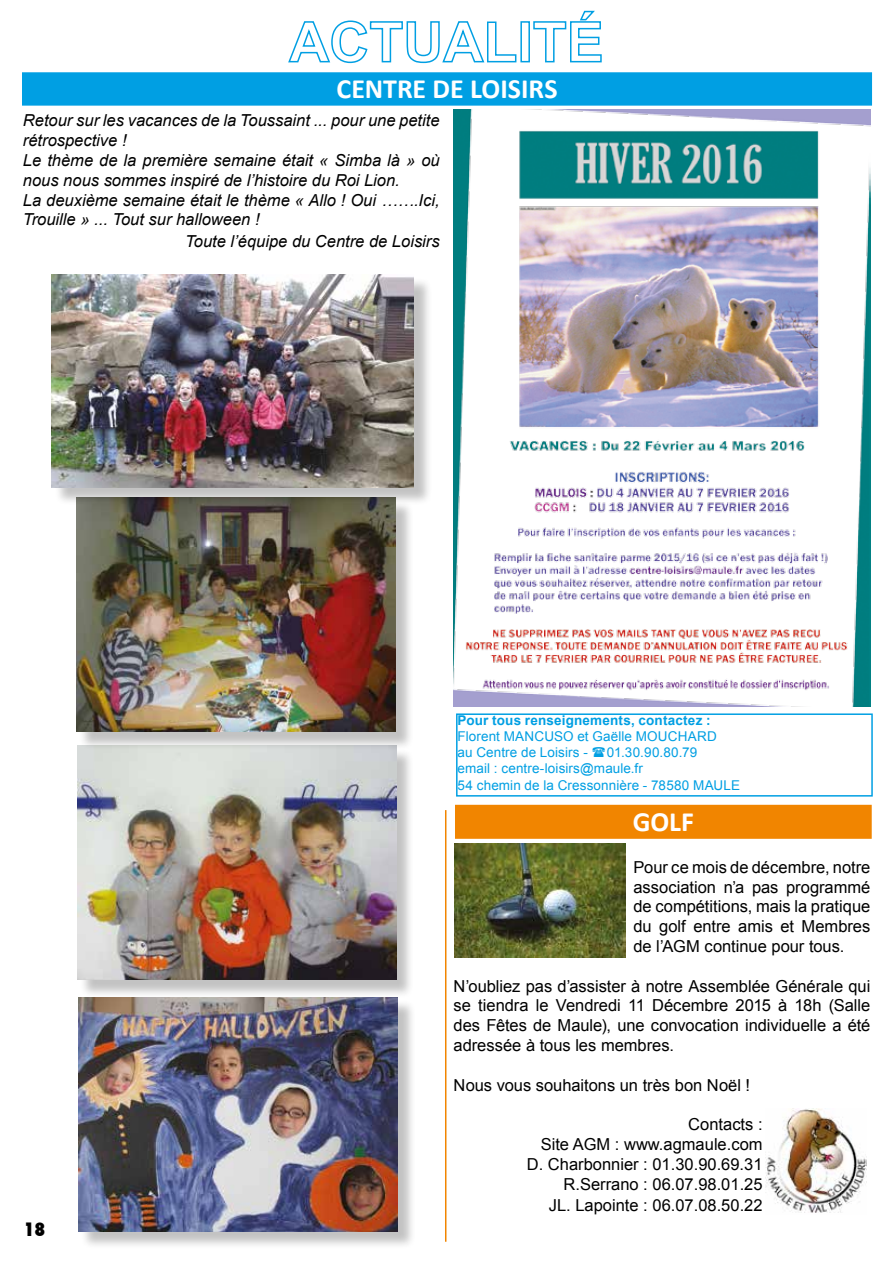
<style>
.page{position:relative;width:893px;height:1263px;background:#fff}
.page>*{position:absolute;margin:0;border:0;box-sizing:border-box;transform-origin:0 0}
.t1{font:700 27.9px "Calibri";color:#fff}
.t2{font:800 condensed 18px "Futura";color:#000}
.t3{font:16.5px/19.8px "Arial";color:#000;text-align:justify}
.t4{font:italic 16.5px/19.8px "Arial";color:#000}
.t5{font:13.5px/16.2px "Arial";letter-spacing:.005em;color:#009fe3}
.t6{font:700 13.5px "Arial";letter-spacing:.01em;color:#009fe3}
</style>
<div class="page">
<div style="left:23px;top:73px;width:848px;height:32px;background:#009fe3"></div>
<div style="left:22px;top:72px;width:850px;height:34px;border:1px solid #009fe3"></div>
<svg style="left:288px;top:20px;width:229px;height:44px"></svg>
<div style="left:520px;top:21px;width:10px;height:41px;border:2px solid #009fe3"></div>
<svg style="left:533px;top:10px;width:69px;height:53px"></svg>
<div style="left:79px;top:748px;width:336px;height:251px;background:#000;opacity:.24"></div>
<img style="left:77px;top:746px;width:319px;height:234px">
<div style="left:80px;top:999px;width:336px;height:251px;background:#000;opacity:.24"></div>
<img style="left:78px;top:997px;width:319px;height:234px">
<div style="left:79px;top:500px;width:335px;height:250px;background:#000;opacity:.24"></div>
<img style="left:76px;top:506px;width:319px;height:225px">
<div style="left:54px;top:277px;width:378px;height:229px;background:#000;opacity:.24"></div>
<img style="left:52px;top:275px;width:361px;height:212px">
<img style="left:454px;top:109px;width:416px;height:597px">
<div style="left:456px;top:713px;width:417px;height:83px;border:2px solid #009fe3"></div>
<hr style="left:445px;top:810px;width:1px;height:432px;background:#f18500">
<img style="left:766px;top:1109px;width:100px;height:104px">
<img style="left:454px;top:844px;width:171px;height:114px">
<div style="left:456px;top:805px;width:415px;height:33px;background:#f18500"></div>
<div style="left:455px;top:805px;width:417px;height:34px;border:2px solid #f18500"></div>
<h1 class="t1" style="left:336px;top:71px;width:223px">CENTRE DE LOISIRS</h1>
<p class="t4" style="left:23px;top:111px;width:418px">Retour sur les vacances de la Toussaint ... pour une petite rétrospective !<br>Le thème de la première semaine était « Simba là » où nous nous sommes inspiré de l’histoire du Roi Lion.<br>La deuxième semaine était le thème « Allo ! Oui …….Ici, Trouille » ... Tout sur halloween !</p>
<p class="t4" style="left:185px;top:231px;width:256px">Toute l’équipe du Centre de Loisirs</p>
<p class="t6" style="left:458px;top:711px;width:255px">Pour tous renseignements, contactez :</p>
<p class="t5" style="left:458px;top:728px;width:261px">Florent MANCUSO et Gaëlle MOUCHARD au Centre de Loisirs -</p>
<p class="t5" style="left:458px;top:744px;width:284px;text-indent:149px">01.30.90.80.79<br>email : centre-loisirs@maule.fr<br>54 chemin de la Cressonnière - 78580 MAULE</p>
<h1 class="t1" style="left:633px;top:804px;width:63px">GOLF</h1>
<p class="t2" style="left:24px;top:1217px;width:23px">18</p>
<p class="t3" style="left:633px;top:857px;width:238px">Pour ce mois de décembre, notre association n’a pas programmé de compétitions, mais la pratique du golf entre amis et Membres de l’AGM continue pour tous.</p>
<p class="t3" style="left:454px;top:976px;width:418px">N’oubliez pas d’assister à notre Assemblée Générale qui se tiendra le Vendredi 11 Décembre 2015 à 18h (Salle des Fêtes de Maule), une convocation individuelle a été adressée à tous les membres.</p>
<p class="t3" style="left:454px;top:1075px;width:298px">Nous vous souhaitons un très bon Noël !</p>
<p class="t3" style="left:527px;top:1115px;width:237px;text-align:right">Contacts :<br>Site AGM : www.agmaule.com<br>D. Charbonnier : 01.30.90.69.31<br>R.Serrano : 06.07.98.01.25</p>
<p class="t3" style="left:549px;top:1196px;width:215px">JL. Lapointe : 06.07.08.50.22</p>
</div>
